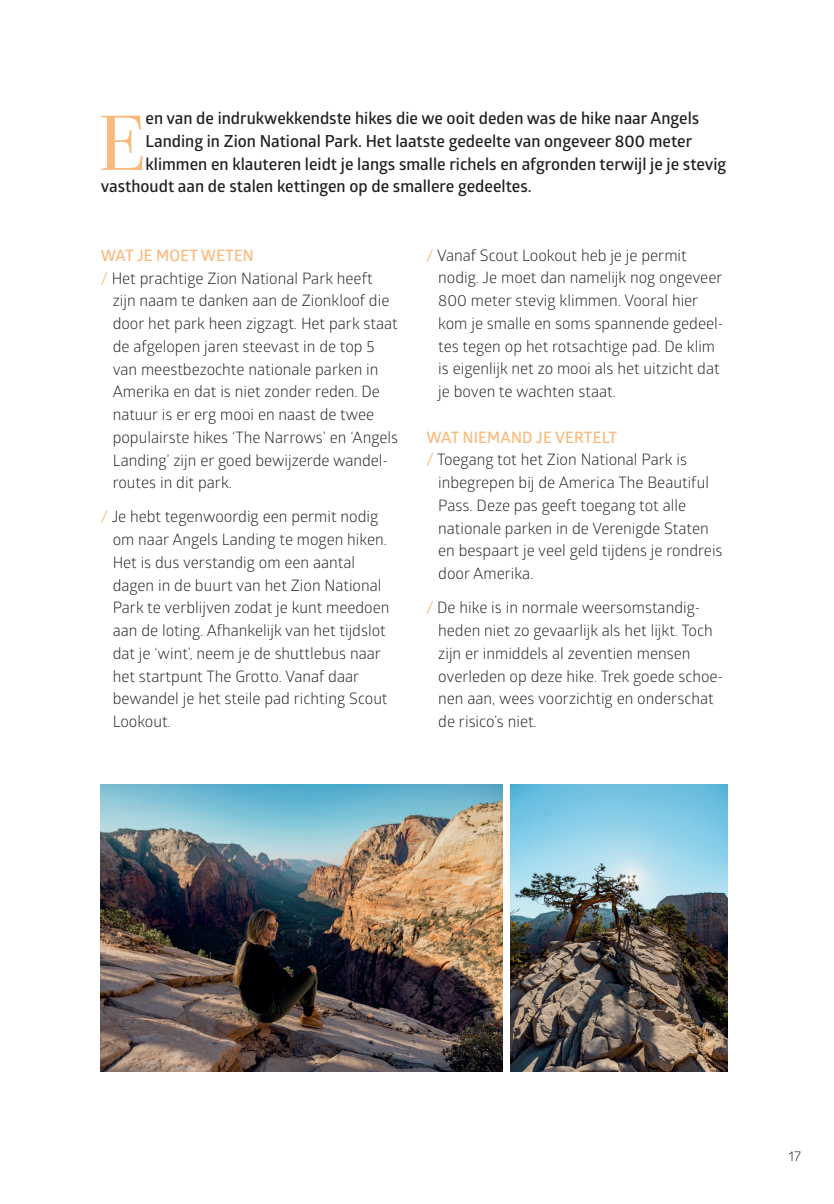
<style>
.page{position:relative;width:834px;height:1204px;background:#fff}
.page>*{position:absolute;margin:0;border:0;box-sizing:border-box;transform-origin:0 0}
.t1{font:77.7px "Bodoni Svty Two ITCTT";color:#fab97a}
.t2{font:600 16.62px "Glober";color:#231f20}
.t3{font:15.75px/22.8px "Glober";color:#231f20}
.t4{font:600 15.75px "Glober";letter-spacing:.01em;color:#fab97a}
.t5{font:14px "Glober";color:#231f20}
.s1{color:#fab97a}
</style>
<div class="page">
<img style="left:101px;top:784px;width:402px;height:287px">
<img style="left:510px;top:784px;width:217px;height:287px">
<h1 class="t1" style="left:99px;top:80px;width:47px">E</h1>
<p class="t2" style="left:146px;top:106px;width:555px">en van de indrukwekkendste hikes die we ooit deden was de hike naar Angels</p>
<p class="t2" style="left:146px;top:129px;width:548px">Landing in Zion National Park. Het laatste gedeelte van ongeveer 800 meter</p>
<p class="t2" style="left:146px;top:152px;width:582px">klimmen en klauteren leidt je langs smalle richels en afgronden terwijl je je stevig</p>
<p class="t2" style="left:101px;top:175px;width:432px">vasthoudt aan de stalen kettingen op de smallere gedeeltes.</p>
<p class="t4" style="left:101px;top:244px;width:155px">WAT JE MOET WETEN</p>
<p class="t3" style="left:101px;top:266px;width:273px"><span class="s1">/</span> Het prachtige Zion National Park heeft</p>
<p class="t3" style="left:113px;top:289px;width:278px">zijn naam te danken aan de Zionkloof die</p>
<p class="t3" style="left:113px;top:311px;width:287px">door het park heen zigzagt. Het park staat</p>
<p class="t3" style="left:113px;top:334px;width:263px">de afgelopen jaren steevast in de top 5</p>
<p class="t3" style="left:113px;top:357px;width:267px">van meestbezochte nationale parken in</p>
<p class="t3" style="left:113px;top:380px;width:269px">Amerika en dat is niet zonder reden. De</p>
<p class="t3" style="left:113px;top:402px;width:263px">natuur is er erg mooi en naast de twee</p>
<p class="t3" style="left:113px;top:425px;width:287px">populairste hikes ‘The Narrows’ en ‘Angels</p>
<p class="t3" style="left:113px;top:448px;width:277px">Landing’ zijn er goed bewijzerde wandel-</p>
<p class="t3" style="left:113px;top:471px;width:121px">routes in dit park.</p>
<p class="t3" style="left:113px;top:505px;width:278px;text-indent:-12px"><span class="s1">/</span> Je hebt tegenwoordig een permit nodig om naar Angels Landing te mogen hiken.<br>Het is dus verstandig om een aantal dagen in de buurt van het Zion National Park te verblijven zodat je kunt meedoen aan de loting. Afhankelijk van het tijdslot dat je ‘wint’, neem je de shuttlebus naar het startpunt The Grotto. Vanaf daar bewandel je het steile pad richting Scout Lookout.</p>
<p class="t3" style="left:438px;top:243px;width:287px;text-indent:-12px"><span class="s1">/</span> Vanaf Scout Lookout heb je je permit nodig. Je moet dan namelijk nog ongeveer 800 meter stevig klimmen. Vooral hier kom je smalle en soms spannende gedeel&shy;tes tegen op het rotsachtige pad. De klim is eigenlijk net zo mooi als het uitzicht dat je boven te wachten staat.</p>
<p class="t4" style="left:426px;top:426px;width:192px">WAT NIEMAND JE VERTELT</p>
<p class="t3" style="left:426px;top:448px;width:262px"><span class="s1">/</span> Toegang tot het Zion National Park is</p>
<p class="t3" style="left:438px;top:470px;width:272px">inbegrepen bij de America The Beautiful</p>
<p class="t3" style="left:438px;top:493px;width:249px">Pass. Deze pas geeft toegang tot alle</p>
<p class="t3" style="left:438px;top:516px;width:272px">nationale parken in de Verenigde Staten</p>
<p class="t3" style="left:438px;top:539px;width:286px">en bespaart je veel geld tijdens je rondreis</p>
<p class="t3" style="left:438px;top:561px;width:97px">door Amerika.</p>
<p class="t3" style="left:438px;top:596px;width:286px;text-indent:-12px"><span class="s1">/</span> De hike is in normale weersomstandig&shy;heden niet zo gevaarlijk als het lijkt. Toch zijn er inmiddels al zeventien mensen overleden op deze hike. Trek goede schoe&shy;nen aan, wees voorzichtig en onderschat de risico’s niet.</p>
<p class="t5" style="left:788px;top:1146px;width:14px">17</p>
</div>
